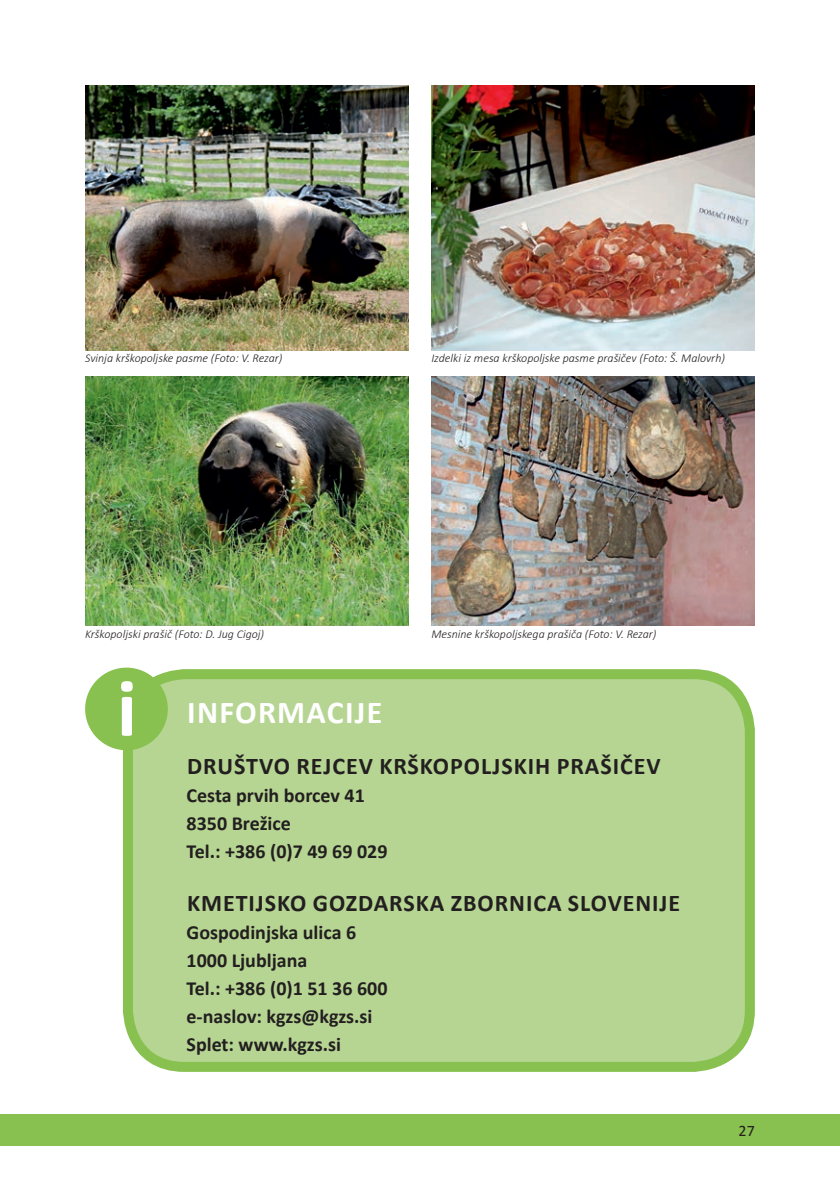
<style>
.page{position:relative;width:840px;height:1191px;background:#fff}
.page>*{position:absolute;margin:0;border:0;box-sizing:border-box;transform-origin:0 0}
.t1{font:700 82.2px "Calibri";color:#fff}
.BODY{font:700 32px "Calibri";letter-spacing:.04em;color:#fff}
.BODY-2{font:700 24px "Calibri";letter-spacing:.04em;color:#231f20}
.BODY-3{font:700 20px "Calibri";color:#231f20}
.t2{font:16px "Calibri";color:#231f20}
.PODPIS_K_SLIKI{font:italic 300 12px "Calibri";color:#231f20}
</style>
<div class="page">
<div style="left:0;top:1113px;width:839px;height:32px;background:#88c150"></div>
<img style="left:431px;top:85px;width:323px;height:265px">
<img style="left:431px;top:376px;width:323px;height:249px">
<img style="left:85px;top:85px;width:323px;height:265px">
<img style="left:85px;top:376px;width:323px;height:249px">
<div style="left:128px;top:674px;width:621px;height:392px;background:#b6d592;border-radius:57px"></div>
<div style="left:123px;top:669px;width:631px;height:402px;border:10px solid #88c150;border-radius:57px"></div>
<div style="left:85px;top:667px;width:83px;height:83px;background:#88c150;border-radius:50%"></div>
<p class="PODPIS_K_SLIKI" style="left:85px;top:350px;width:199px">Svinja krškopoljske pasme (Foto: V. Rezar)</p>
<p class="PODPIS_K_SLIKI" style="left:431px;top:350px;width:295px">Izdelki iz mesa krškopoljske pasme prašičev (Foto: Š. Malovrh)</p>
<p class="PODPIS_K_SLIKI" style="left:85px;top:627px;width:180px">Krškopoljski prašič (Foto: D. Jug Cigoj)</p>
<p class="PODPIS_K_SLIKI" style="left:431px;top:627px;width:226px">Mesnine krškopoljskega prašiča (Foto: V. Rezar)</p>
<h1 class="t1" style="left:117px;top:656px;width:22px">i</h1>
<p class="BODY" style="left:187px;top:691px;width:196px">INFORMACIJE</p>
<p class="BODY-2" style="left:187px;top:751px;width:474px">DRUŠTVO REJCEV KRŠKOPOLJSKIH PRAŠIČEV</p>
<p class="BODY-3" style="left:186px;top:783px;width:180px">Cesta prvih borcev 41</p>
<p class="BODY-3" style="left:186px;top:811px;width:106px">8350 Brežice</p>
<p class="BODY-3" style="left:186px;top:839px;width:202px">Tel.: +386 (0)7 49 69 029</p>
<p class="BODY-2" style="left:187px;top:887px;width:494px">KMETIJSKO GOZDARSKA ZBORNICA SLOVENIJE</p>
<p class="BODY-3" style="left:186px;top:919px;width:171px">Gospodinjska ulica 6</p>
<p class="BODY-3" style="left:186px;top:947px;width:122px">1000 Ljubljana</p>
<p class="BODY-3" style="left:186px;top:975px;width:202px">Tel.: +386 (0)1 51 36 600</p>
<p class="BODY-3" style="left:186px;top:1003px;width:187px">e-naslov: kgzs@kgzs.si</p>
<p class="BODY-3" style="left:186px;top:1031px;width:156px">Splet: www.kgzs.si</p>
<h3 class="t2" style="left:738px;top:1120px;width:18px">27</h3>
</div>
